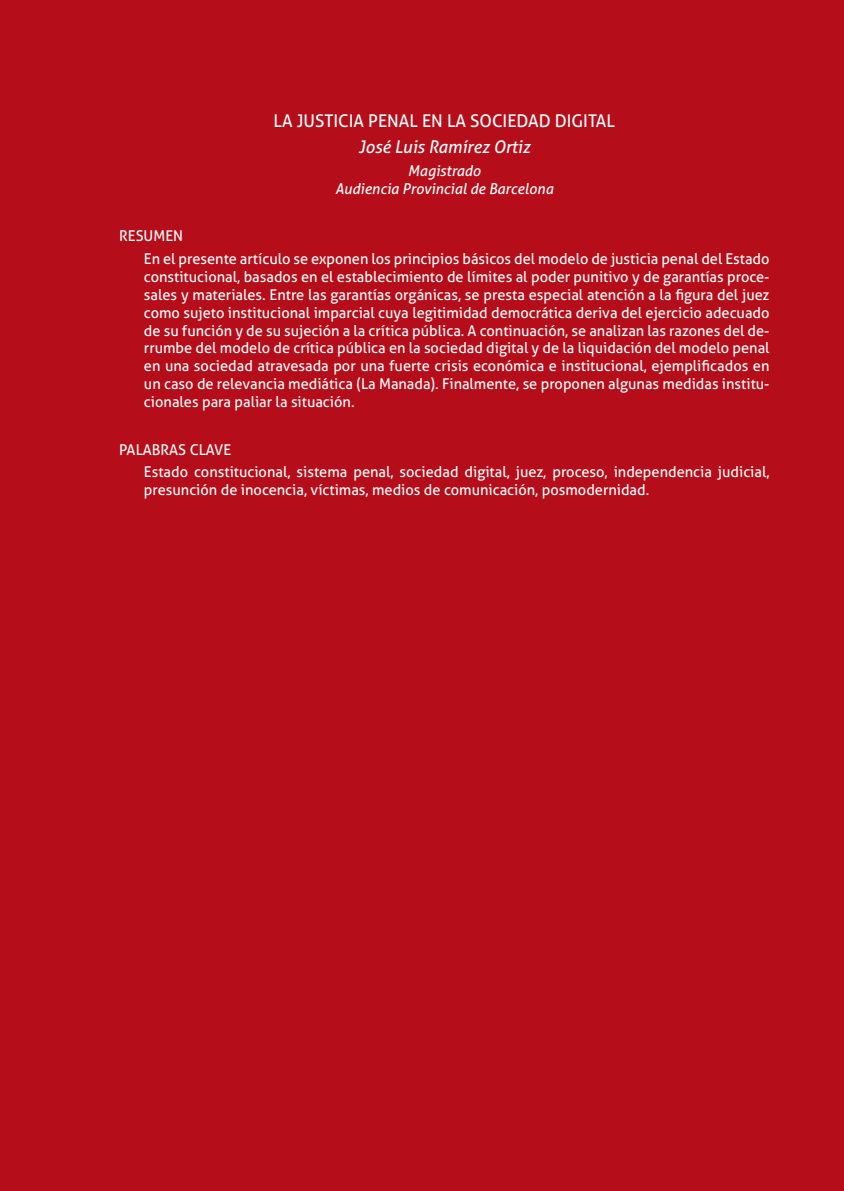
<style>
.page{position:relative;width:844px;height:1191px;background:#fff}
.page>*{position:absolute;margin:0;border:0;box-sizing:border-box;transform-origin:0 0}
.Resumen_título_españ{font:17.5px "Aller";color:#fff}
.Resumen_autor{font:italic 17.5px "Aller";color:#fff}
.Resumen_texto{font:14.88px/17.8px "Aller";color:#fff;text-align:justify}
.Resumen_cargo_con{font:italic 14.88px "Aller";color:#fff}
.Resumen_titular{font:14.88px "Aller";color:#fff}
.Resumen_cargo{font:italic 14.88px "Aller";color:#fff}
</style>
<div class="page">
<div style="left:0;top:0;width:843px;height:1191px;background:#b50e1a"></div>
<p class="Resumen_título_españ" style="left:273px;top:110px;width:343px">LA JUSTICIA PENAL EN LA SOCIEDAD DIGITAL</p>
<p class="Resumen_autor" style="left:358px;top:136px;width:173px">José Luis Ramírez Ortiz</p>
<p class="Resumen_cargo" style="left:408px;top:161px;width:74px">Magistrado</p>
<p class="Resumen_cargo_con" style="left:335px;top:179px;width:219px">Audiencia Provincial de Barcelona</p>
<p class="Resumen_titular" style="left:119px;top:227px;width:65px">RESUMEN</p>
<p class="Resumen_texto" style="left:144px;top:250px;width:627px">En el presente artículo se exponen los principios básicos del modelo de justicia penal del Estado constitucional, basados en el establecimiento de límites al poder punitivo y de garantías proce&shy;sales y materiales. Entre las garantías orgánicas, se presta especial atención a la figura del juez como sujeto institucional imparcial cuya legitimidad democrática deriva del ejercicio adecuado de su función y de su sujeción a la crítica pública. A continuación, se analizan las razones del de&shy;rrumbe del modelo de crítica pública en la sociedad digital y de la liquidación del modelo penal en una sociedad atravesada por una fuerte crisis económica e institucional, ejemplificados en un caso de relevancia mediática (La Manada). Finalmente, se proponen algunas medidas institu&shy;cionales para paliar la situación.</p>
<p class="Resumen_titular" style="left:119px;top:440px;width:114px">PALABRAS CLAVE</p>
<p class="Resumen_texto" style="left:144px;top:463px;width:627px">Estado constitucional, sistema penal, sociedad digital, juez, proceso, independencia judicial, presunción de inocencia, víctimas, medios de comunicación, posmodernidad.</p>
</div>
